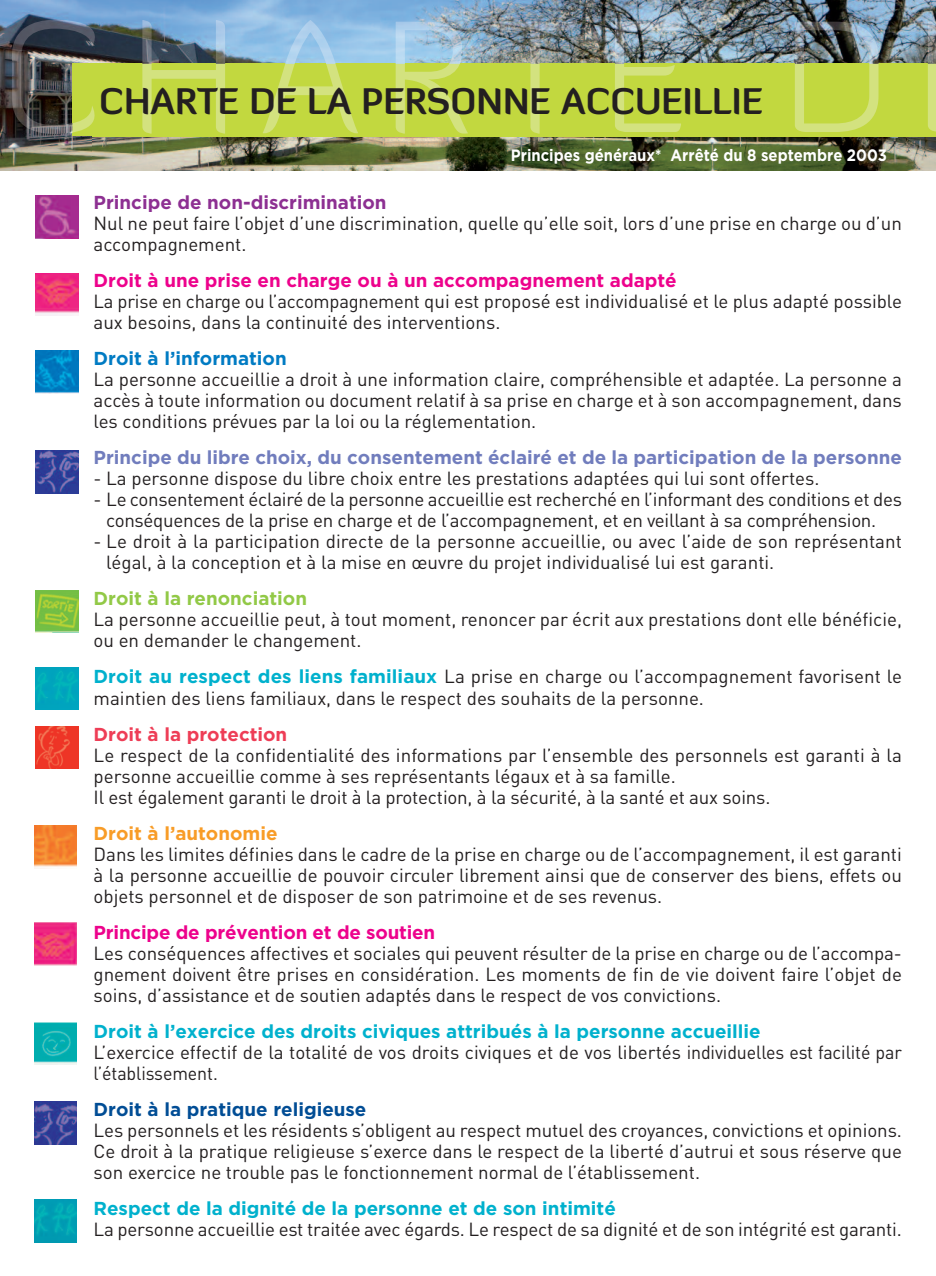
<style>
.page{position:relative;width:936px;height:1276px;background:#fff}
.page>*{position:absolute;margin:0;border:0;box-sizing:border-box;transform-origin:0 0}
.t1{font:700 36px "Diavlo";color:#231f20}
.t2{font:18.75px/21px "DIN";color:#231f20}
.t3{font:700 18.75px "Gotham";color:#00b1cd}
.t4{font:700 18.75px "Gotham";color:#ed028c}
.t5{font:700 18.75px "Gotham";color:#717dbd}
.t6{font:700 18.75px "Gotham";color:#8d3092}
.t7{font:700 18.75px "Gotham";color:#014d95}
.t8{font:700 18.75px "Gotham";color:#92c947}
.t9{font:700 18.75px "Gotham";color:#007bc3}
.t10{font:700 18.75px "Gotham";color:#ee3d56}
.t11{font:700 18.75px "Gotham";color:#f89c27}
.t12{font:700 16.5px "Gotham";color:#fff;scale:.9 1}
.s1{font-family:"Gotham";font-weight:700;color:#00b1cd}
</style>
<div class="page">
<img style="left:35px;top:196px;width:43px;height:42px">
<img style="left:35px;top:273px;width:43px;height:43px">
<img style="left:35px;top:351px;width:43px;height:42px">
<img style="left:35px;top:451px;width:43px;height:42px">
<img style="left:35px;top:590px;width:43px;height:43px">
<img style="left:35px;top:667px;width:43px;height:43px">
<img style="left:35px;top:726px;width:43px;height:42px">
<img style="left:34px;top:825px;width:43px;height:42px">
<img style="left:34px;top:923px;width:43px;height:42px">
<img style="left:34px;top:1022px;width:43px;height:43px">
<img style="left:34px;top:1101px;width:43px;height:43px">
<img style="left:34px;top:1199px;width:43px;height:43px">
<img style="left:0;top:0;width:935px;height:170px">
<img style="left:12px;top:19px;width:923px;height:45px">
<img style="left:12px;top:64px;width:60px;height:70px">
<svg style="left:72px;top:64px;width:863px;height:70px;background:#c5da4c"></svg>
<img style="left:93px;top:134px;width:842px;height:37px">
<img style="left:93px;top:78px;width:842px;height:56px">
<h1 class="t1" style="left:99px;top:88px;width:665px">CHARTE DE LA PERSONNE ACCUEILLIE</h1>
<p class="t12" style="left:511px;top:145px;width:419px">Principes généraux* Arrêté du 8 septembre 2003</p>
<p class="t6" style="left:94px;top:192px;width:294px">Principe de non-discrimination</p>
<p class="t2" style="left:93px;top:213px;width:809px">Nul ne peut faire l’objet d’une discrimination, quelle qu’elle soit, lors d’une prise en charge ou d’un accompagnement.</p>
<p class="t4" style="left:94px;top:270px;width:584px">Droit à une prise en charge ou à un accompagnement adapté</p>
<p class="t2" style="left:94px;top:291px;width:809px">La prise en charge ou l’accompagnement qui est proposé est individualisé et le plus adapté possible aux besoins, dans la continuité des interventions.</p>
<p class="t9" style="left:94px;top:348px;width:195px">Droit à l’information</p>
<p class="t2" style="left:94px;top:369px;width:809px;text-align:justify">La personne accueillie a droit à une information claire, compréhensible et adaptée. La personne a accès à toute information ou document relatif à sa prise en charge et à son accompagnement, dans les conditions prévues par la loi ou la réglementation.</p>
<p class="t5" style="left:94px;top:447px;width:809px">Principe du libre choix, du consentement éclairé et de la participation de la personne</p>
<p class="t2" style="left:94px;top:468px;width:727px">- La personne dispose du libre choix entre les prestations adaptées qui lui sont offertes.</p>
<p class="t2" style="left:106px;top:489px;width:797px;text-indent:-12px">- Le consentement éclairé de la personne accueillie est recherché en l’informant des conditions et des conséquences de la prise en charge et de l’accompagnement, et en veillant à sa compréhension.</p>
<p class="t2" style="left:106px;top:531px;width:797px;text-indent:-12px">- Le droit à la participation directe de la personne accueillie, ou avec l’aide de son représentant légal, à la conception et à la mise en œuvre du projet individualisé lui est garanti.</p>
<p class="t8" style="left:94px;top:588px;width:215px">Droit à la renonciation</p>
<p class="t2" style="left:94px;top:609px;width:809px">La personne accueillie peut, à tout moment, renoncer par écrit aux prestations dont elle bénéficie, ou en demander le changement.</p>
<p class="t2" style="left:94px;top:666px;width:809px"><span class="s1">Droit au respect des liens familiaux</span> La prise en charge ou l’accompagnement favorisent le maintien des liens familiaux, dans le respect des souhaits de la personne.</p>
<p class="t10" style="left:94px;top:723px;width:195px">Droit à la protection</p>
<p class="t2" style="left:94px;top:744px;width:809px">Le respect de la confidentialité des informations par l’ensemble des personnels est garanti à la personne accueillie comme à ses représentants légaux et à sa famille.<br>Il est également garanti le droit à la protection, à la sécurité, à la santé et aux soins.</p>
<p class="t11" style="left:94px;top:822px;width:185px">Droit à l’autonomie</p>
<p class="t2" style="left:94px;top:843px;width:809px;text-align:justify">Dans les limites définies dans le cadre de la prise en charge ou de l’accompagnement, il est garanti à la personne accueillie de pouvoir circuler librement ainsi que de conserver des biens, effets ou objets personnel et de disposer de son patrimoine et de ses revenus.</p>
<p class="t4" style="left:94px;top:921px;width:343px">Principe de prévention et de soutien</p>
<p class="t2" style="left:94px;top:942px;width:809px;text-align:justify">Les conséquences affectives et sociales qui peuvent résulter de la prise en charge ou de l’accompa&shy;gnement doivent être prises en considération. Les moments de fin de vie doivent faire l’objet de soins, d’assistance et de soutien adaptés dans le respect de vos convictions.</p>
<p class="t3" style="left:94px;top:1020px;width:668px">Droit à l’exercice des droits civiques attribués à la personne accueillie</p>
<p class="t2" style="left:94px;top:1041px;width:809px">L’exercice effectif de la totalité de vos droits civiques et de vos libertés individuelles est facilité par l’établissement.</p>
<p class="t7" style="left:94px;top:1098px;width:274px">Droit à la pratique religieuse</p>
<p class="t2" style="left:94px;top:1119px;width:809px;text-align:justify">Les personnels et les résidents s’obligent au respect mutuel des croyances, convictions et opinions.<br>Ce droit à la pratique religieuse s’exerce dans le respect de la liberté d’autrui et sous réserve que son exercice ne trouble pas le fonctionnement normal de l’établissement.</p>
<p class="t3" style="left:94px;top:1197px;width:523px">Respect de la dignité de la personne et de son intimité</p>
<p class="t2" style="left:94px;top:1218px;width:809px">La personne accueillie est traitée avec égards. Le respect de sa dignité et de son intégrité est garanti.</p>
</div>
